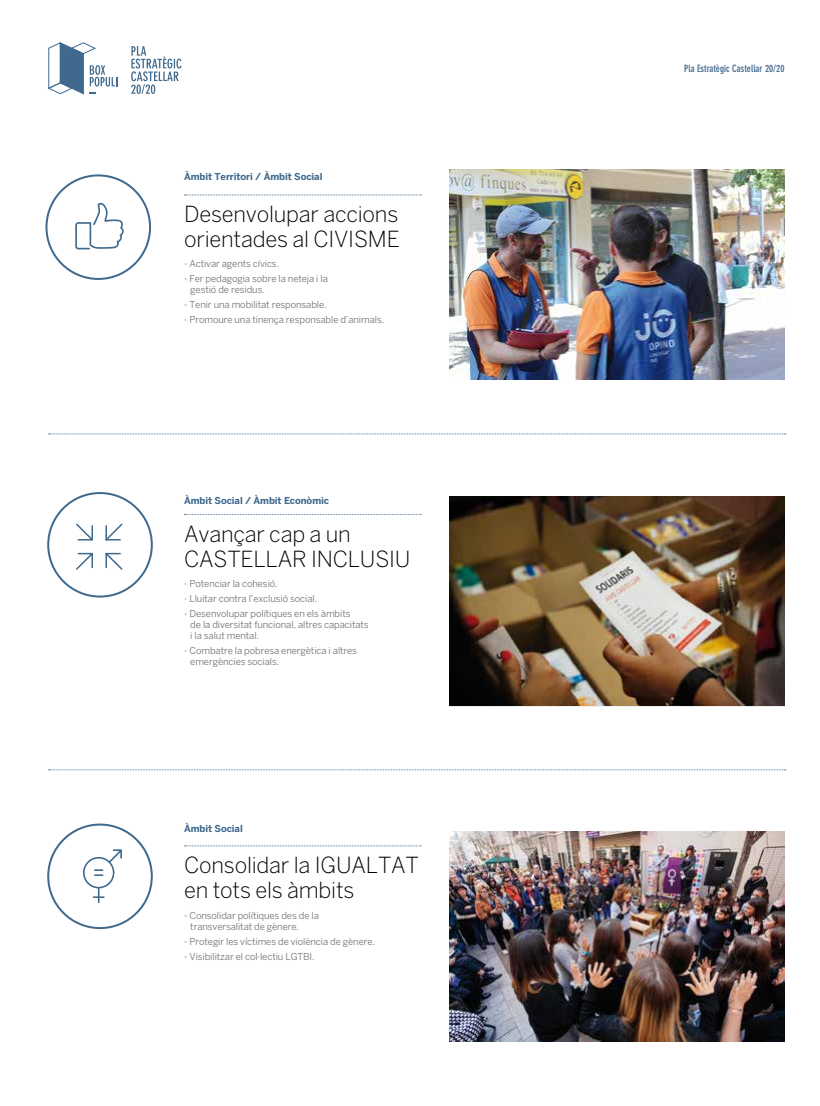
<style>
.page{position:relative;width:820px;height:1106px;background:#fff}
.page>*{position:absolute;margin:0;border:0;box-sizing:border-box;transform-origin:0 0}
.t1{font:300 22px/25px "Benton Sans";letter-spacing:-.01em;color:#000}
.t2{font:700 condensed 10px "DIN Neuzeit Grotesk";letter-spacing:.005em;color:#3f698d}
.t3{font:9.5px/11px "Benton Sans";letter-spacing:-.01em;color:#707172}
.t4{font:700 9.5px "Benton Sans";letter-spacing:-.01em;color:#3f698d}
</style>
<div class="page">
<svg style="left:131px;top:46px;width:50px;height:48px"></svg>
<svg style="left:48px;top:42px;width:69px;height:52px"></svg>
<img style="left:449px;top:169px;width:335px;height:210px">
<img style="left:449px;top:497px;width:335px;height:208px">
<img style="left:449px;top:832px;width:335px;height:209px">
<svg style="left:49px;top:433px;width:736px;height:1px"></svg>
<svg style="left:49px;top:769px;width:736px;height:1px"></svg>
<svg style="left:184px;top:195px;width:237px;height:1px"></svg>
<svg style="left:184px;top:514px;width:237px;height:1px"></svg>
<svg style="left:184px;top:845px;width:237px;height:1px"></svg>
<div style="left:45px;top:174px;width:106px;height:106px;border:2px solid #3f698d;border-radius:50%"></div>
<svg style="left:75px;top:203px;width:49px;height:46px"></svg>
<div style="left:47px;top:823px;width:106px;height:106px;border:2px solid #3f698d;border-radius:50%"></div>
<svg style="left:83px;top:849px;width:39px;height:54px"></svg>
<div style="left:47px;top:492px;width:106px;height:105px;border:2px solid #3f698d;border-radius:50%"></div>
<svg style="left:76px;top:523px;width:47px;height:47px"></svg>
<p class="t4" style="left:184px;top:171px;width:140px">Àmbit Territori / Àmbit Social</p>
<h1 class="t1" style="left:184px;top:201px;width:217px">Desenvolupar accions orientades al CIVISME</h1>
<p class="t3" style="left:184px;top:258px;width:96px">- Activar agents cívics.</p>
<p class="t3" style="left:190px;top:273px;width:139px;text-indent:-6px">- Fer pedagogia sobre la neteja i la gestió de residus.</p>
<p class="t3" style="left:184px;top:299px;width:144px">- Tenir una mobilitat responsable.</p>
<p class="t3" style="left:184px;top:314px;width:201px">- Promoure una tinença responsable d’animals.</p>
<p class="t4" style="left:184px;top:495px;width:146px">Àmbit Social / Àmbit Econòmic</p>
<h1 class="t1" style="left:184px;top:521px;width:189px">Avançar cap a un<br>CASTELLAR I NCLUSIU</h1>
<p class="t3" style="left:184px;top:578px;width:95px">- Potenciar la cohesió.</p>
<p class="t3" style="left:184px;top:593px;width:134px">- Lluitar contra l’exclusió social.</p>
<p class="t3" style="left:190px;top:608px;width:180px;text-indent:-6px">- Desenvolupar polítiques en els àmbits<br>de la diversitat funcional, altres capacitats i la salut mental.</p>
<p class="t3" style="left:190px;top:645px;width:168px;text-indent:-6px">- Combatre la pobresa energètica i altres emergències socials.</p>
<p class="t4" style="left:184px;top:822px;width:60px">Àmbit Social</p>
<h1 class="t1" style="left:184px;top:852px;width:235px">Consolidar la I GUALTAT en tots els àmbits</h1>
<p class="t3" style="left:190px;top:909px;width:130px;text-indent:-6px">- Consolidar polítiques des de la transversalitat de gènere.</p>
<p class="t3" style="left:184px;top:935px;width:192px">- Protegir les víctimes de violència de gènere.</p>
<p class="t3" style="left:184px;top:950px;width:132px">- Visibilitzar el col·lectiu LGTBI.</p>
<p class="t2" style="left:684px;top:62px;width:102px">Pla Estratègic Castellar 20/20</p>
</div>
